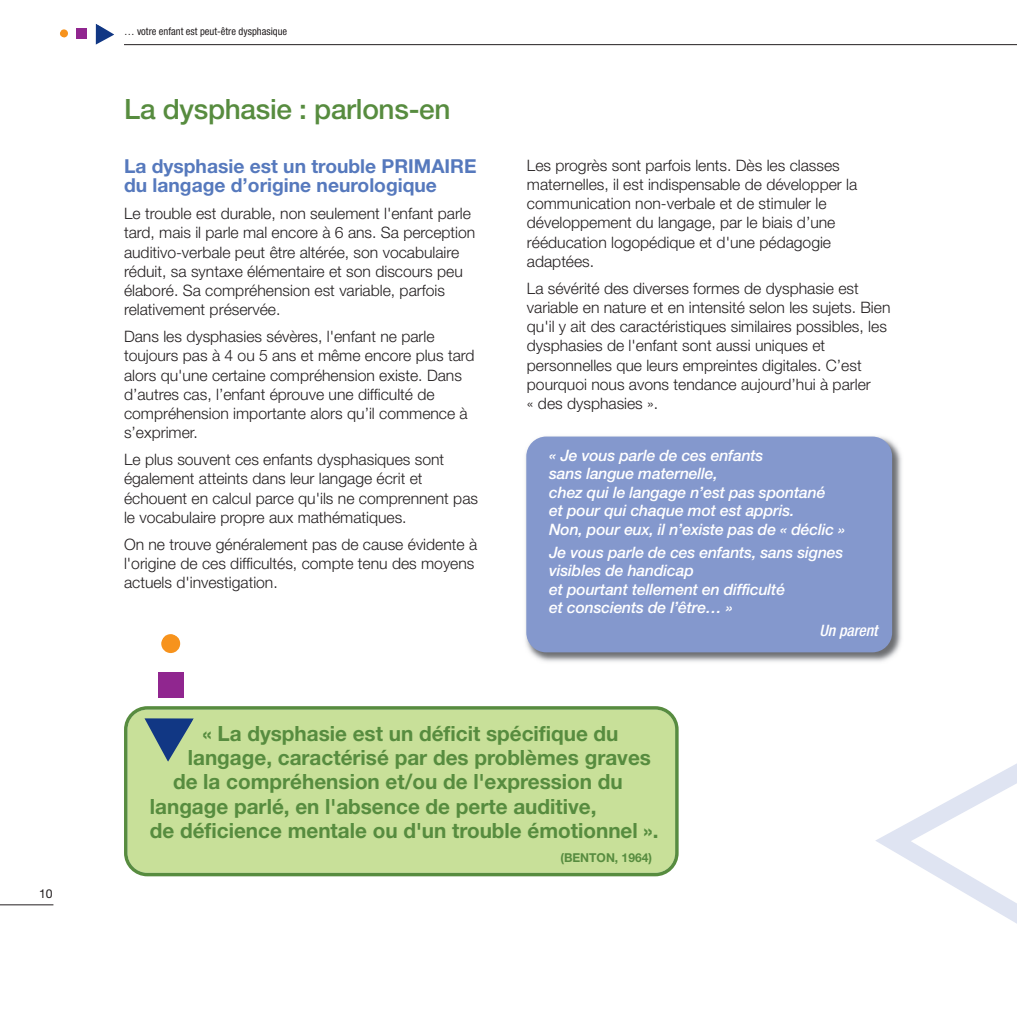
<style>
.page{position:relative;width:1017px;height:1017px;background:#fff}
.page>*{position:absolute;margin:0;border:0;box-sizing:border-box;transform-origin:0 0}
.t1{font:500 28px "Helvetica Neue";letter-spacing:-.01em;color:#578c3f}
.t2{font:700 21px "Helvetica Neue";color:#578c3f}
.t3{font:700 19.25px/19.2px "Helvetica Neue";color:#5679bd}
.t4{font:300 15.75px/19.2px "Helvetica Neue";color:#231f20}
.t5{font:italic 500 15.75px/18.4px "Helvetica Neue";letter-spacing:-.01em;color:#fff}
.t6{font:italic 500 condensed 15.75px "Helvetica Neue";letter-spacing:-.005em;color:#fff}
.t7{font:700 12.25px "Helvetica Neue";color:#578c3f}
.t8{font:12.25px "Helvetica Neue";color:#231f20}
.t9{font:condensed 10.5px "Helvetica Neue";color:#231f20}
</style>
<div class="page">
<img style="left:525px;top:436px;width:377px;height:226px">
<div style="left:526px;top:437px;width:366px;height:215px;background:#8498cd;border-radius:20px"></div>
<hr style="left:0;top:904px;width:53px;height:1px;background:#231f20">
<hr style="left:124px;top:44px;width:893px;height:1px;background:#231f20">
<svg style="left:96px;top:24px;width:18px;height:21px"></svg>
<div style="left:76px;top:28px;width:11px;height:11px;background:#90268f"></div>
<div style="left:60px;top:29px;width:8px;height:8px;background:#f7931d;border-radius:50%"></div>
<div style="left:124px;top:706px;width:555px;height:170px;background:#c8e099"></div>
<svg style="left:145px;top:718px;width:49px;height:44px;background:#6d8c8e"></svg>
<div style="left:158px;top:672px;width:25px;height:25px;background:#90268f"></div>
<div style="left:161px;top:634px;width:19px;height:19px;background:#f7931d;border-radius:50%"></div>
<svg style="left:875px;top:763px;width:142px;height:161px"></svg>
<p class="t8" style="left:39px;top:889px;width:15px">10</p>
<p class="t9" style="left:124px;top:28px;width:165px">… votre enfant est peut-être dysphasique</p>
<h1 class="t1" style="left:124px;top:99px;width:328px">La dysphasie : parlons-en</h1>
<p class="t3" style="left:124px;top:158px;width:354px">La dysphasie est un trouble PRIMAIRE du langage d’origine neurologique</p>
<p class="t4" style="left:124px;top:205px;width:353px">Le trouble est durable, non seulement l'enfant parle tard, mais il parle mal encore à 6 ans. Sa perception auditivo-verbale peut être altérée, son vocabulaire réduit, sa syntaxe élémentaire et son discours peu élaboré. Sa compréhension est variable, parfois relativement préservée.</p>
<p class="t4" style="left:124px;top:328px;width:352px">Dans les dysphasies sévères, l'enfant ne parle toujours pas à 4 ou 5 ans et même encore plus tard alors qu'une certaine compréhension existe. Dans d’autres cas, l’enfant éprouve une difficulté de compréhension importante alors qu’il commence à s’exprimer.</p>
<p class="t4" style="left:124px;top:451px;width:356px">Le plus souvent ces enfants dysphasiques sont également atteints dans leur langage écrit et échouent en calcul parce qu'ils ne comprennent pas le vocabulaire propre aux mathématiques.</p>
<p class="t4" style="left:124px;top:536px;width:355px">On ne trouve généralement pas de cause évidente à l'origine de ces difficultés, compte tenu des moyens actuels d'investigation.</p>
<p class="t4" style="left:527px;top:157px;width:332px">Les progrès sont parfois lents. Dès les classes maternelles, il est indispensable de développer la communication non-verbale et de stimuler le développement du langage, par le biais d’une rééducation logopédique et d'une pédagogie adaptées.</p>
<p class="t4" style="left:527px;top:280px;width:365px">La sévérité des diverses formes de dysphasie est variable en nature et en intensité selon les sujets. Bien qu'il y ait des caractéristiques similaires possibles, les dysphasies de l'enfant sont aussi uniques et personnelles que leurs empreintes digitales. C’est pourquoi nous avons tendance aujourd’hui à parler<br>« des dysphasies ».</p>
<p class="t5" style="left:549px;top:448px;width:298px">« Je vous parle de ces enfants<br>sans langue maternelle,<br>chez qui le langage n’est pas spontané<br>et pour qui chaque mot est appris.<br>Non, pour eux, il n’existe pas de « déclic »</p>
<p class="t5" style="left:549px;top:545px;width:296px">Je vous parle de ces enfants, sans signes visibles de handicap<br>et pourtant tellement en difficulté<br>et conscients de l’être… »</p>
<p class="t6" style="left:820px;top:625px;width:59px">Un parent</p>
<h2 class="t2" style="left:203px;top:726px;width:417px">« La dysphasie est un déficit spécifique du</h2>
<h2 class="t2" style="left:188px;top:750px;width:465px">langage, caractérisé par des problèmes graves</h2>
<h2 class="t2" style="left:173px;top:774px;width:451px">de la compréhension et/ou de l'expression du</h2>
<h2 class="t2" style="left:150px;top:798px;width:448px">langage parlé, en l'absence de perte auditive,</h2>
<h2 class="t2" style="left:150px;top:823px;width:510px">de déficience mentale ou d'un trouble émotionnel ».</h2>
<p class="t7" style="left:560px;top:853px;width:93px">(BENTON, 1964)</p>
</div>
